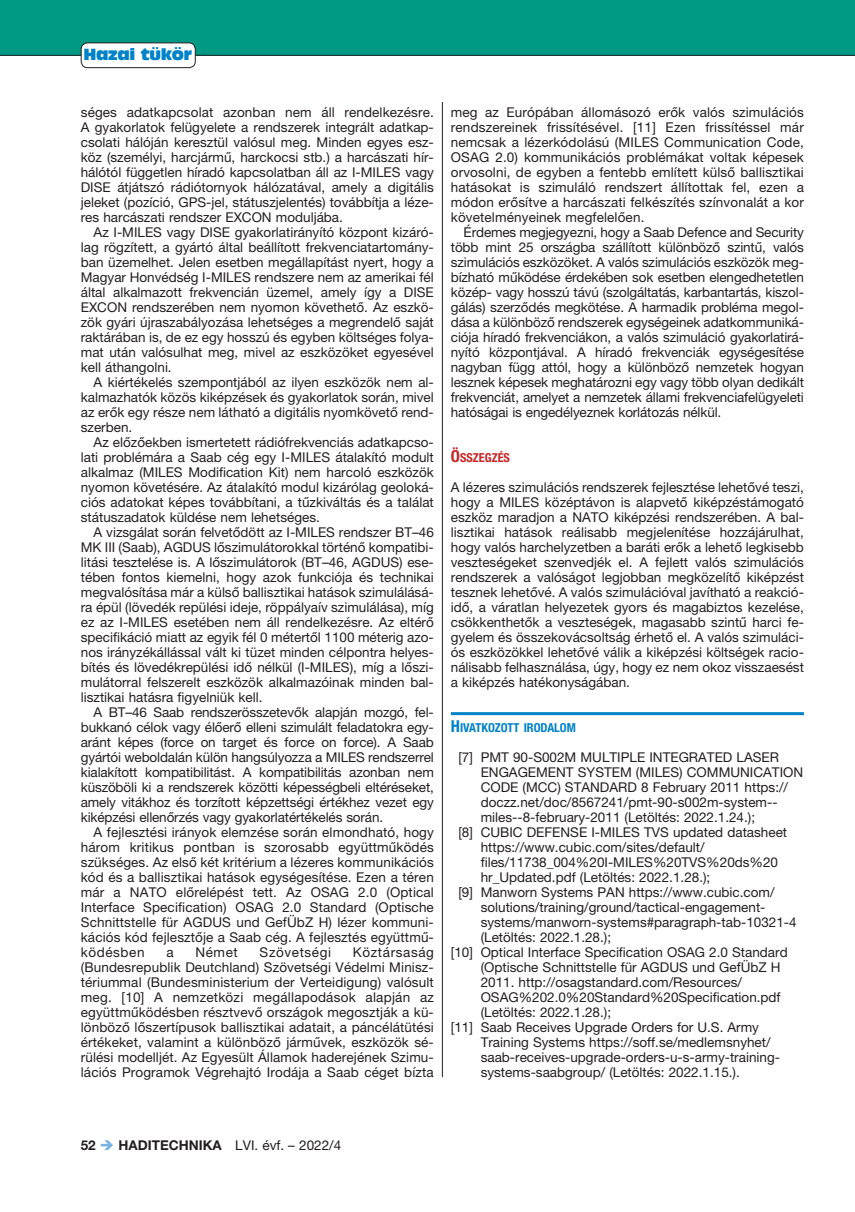
<style>
.page{position:relative;width:855px;height:1212px;background:#fff}
.page>*{position:absolute;margin:0;border:0;box-sizing:border-box;transform-origin:0 0}
.t1{font:15px "Antique Olive Compact";letter-spacing:-.02em;color:#0082c8}
.t2{font:13.5px/15px "Helvetica Neue LT Pro";color:#231f20;text-align:justify}
.t3{font:13.5px "Helvetica Neue LT Pro";letter-spacing:.045em;color:#231f20}
.t4{font:700 condensed 12.3px "Helvetica Neue LT Pro";color:#0082c8}
.t5{font:700 condensed 12.3px "Helvetica Neue LT Pro";color:#c62626}
.s1{font-size:16.5px}
.s2{font-weight:700}
.s3{color:#76b1df}
</style>
<div class="page">
<div style="left:0;top:0;width:855px;height:55px;background:#009a84"></div>
<hr style="left:0;top:55px;width:855px;height:1px;background:#231f20">
<div style="left:81px;top:43px;width:114px;height:25px;background:#fff;border-radius:6px"></div>
<div style="left:81px;top:43px;width:115px;height:25px;border:1px solid #231f20;border-radius:6px"></div>
<hr style="left:451px;top:712px;width:353px;height:3px;background:#0082c8">
<hr style="left:442px;top:102px;width:1px;height:975px;background:#231f20">
<p class="t1" style="left:83px;top:44px;width:110px">Hazai tükör</p>
<p class="t2" style="left:81px;top:105px;width:354px">séges adatkapcsolat azonban nem áll rendelkezésre.<br>A gyakorlatok felügyelete a rendszerek integrált adatkap&shy;csolati hálóján keresztül valósul meg. Minden egyes esz&shy;köz (személyi, harcjármű, harckocsi stb.) a harcászati hír&shy;hálótól független híradó kapcsolatban áll az I-MILES vagy DISE átjátszó rádiótornyok hálózatával, amely a digitális jeleket (pozíció, GPS-jel, státuszjelentés) továbbítja a léze&shy;res harcászati rendszer EXCON moduljába.</p>
<p class="t2" style="left:81px;top:225px;width:354px;text-indent:13px">Az I-MILES vagy DISE gyakorlatirányító központ kizáró&shy;lag rögzített, a gyártó által beállított frekvenciatartomány&shy;ban üzemelhet. Jelen esetben megállapítást nyert, hogy a Magyar Honvédség I-MILES rendszere nem az amerikai fél által alkalmazott frekvencián üzemel, amely így a DISE EXCON rendszerében nem nyomon követhető. Az eszkö&shy;zök gyári újraszabályozása lehetséges a megrendelő saját raktárában is, de ez egy hosszú és egyben költséges folya&shy;mat után valósulhat meg, mivel az eszközöket egyesével kell áthangolni.</p>
<p class="t2" style="left:81px;top:375px;width:354px;text-indent:13px">A kiértékelés szempontjából az ilyen eszközök nem al&shy;kalmazhatók közös kiképzések és gyakorlatok során, mivel az erők egy része nem látható a digitális nyomkövető rend&shy;szerben.</p>
<p class="t2" style="left:81px;top:435px;width:354px;text-indent:13px">Az előzőekben ismertetett rádiófrekvenciás adatkapcso&shy;lati problémára a Saab cég egy I-MILES átalakító modult alkalmaz (MILES Modification Kit) nem harcoló eszközök nyomon követésére. Az átalakító modul kizárólag geoloká&shy;ciós adatokat képes továbbítani, a tűzkiváltás és a találat státuszadatok küldése nem lehetséges.</p>
<p class="t2" style="left:81px;top:525px;width:354px;text-indent:13px">A vizsgálat során felvetődött az I-MILES rendszer BT–46<br>MK III (Saab), AGDUS lőszimulátorokkal történő kompatibi&shy;litási tesztelése is. A lőszimulátorok (BT–46, AGDUS) ese&shy;tében fontos kiemelni, hogy azok funkciója és technikai megvalósítása már a külső ballisztikai hatások szimulálásá&shy;ra épül (lövedék repülési ideje, röppályaív szimulálása), míg ez az I-MILES esetében nem áll rendelkezésre. Az eltérő specifikáció miatt az egyik fél 0 métertől 1100 méterig azo&shy;nos irányzékállással vált ki tüzet minden célpontra helyes&shy;bítés és lövedékrepülési idő nélkül (I-MILES), míg a lőszi&shy;mulátorral felszerelt eszközök alkalmazóinak minden bal&shy;lisztikai hatásra figyelniük kell.</p>
<p class="t2" style="left:81px;top:705px;width:354px;text-indent:13px">A BT–46 Saab rendszerösszetevők alapján mozgó, fel&shy;bukkanó célok vagy élőerő elleni szimulált feladatokra egy&shy;aránt képes (force on target és force on force). A Saab gyártói weboldalán külön hangsúlyozza a MILES rendszerrel kialakított kompatibilitást. A kompatibilitás azonban nem küszöböli ki a rendszerek közötti képességbeli eltéréseket, amely vitákhoz és torzított képzettségi értékhez vezet egy kiképzési ellenőrzés vagy gyakorlatértékelés során.</p>
<p class="t2" style="left:81px;top:824px;width:355px;text-indent:13px">A fejlesztési irányok elemzése során elmondható, hogy három kritikus pontban is szorosabb együttműködés szükséges. Az első két kritérium a lézeres kommunikációs kód és a ballisztikai hatások egységesítése. Ezen a téren már a NATO előrelépést tett. Az OSAG 2.0 (Optical Interface Specification) OSAG 2.0 Standard (Optische Schnittstelle für AGDUS und GefÜbZ H) lézer kommuni&shy;kációs kód fejlesztője a Saab cég. A fejlesztés együttmű&shy;ködésben</p>
<p class="t2" style="left:81px;top:944px;width:355px;text-indent:272px">Köztársaság (Bundesrepublik Deutchland) Szövetségi Védelmi Minisz&shy;tériummal (Bundesministerium der Verteidigung) valósult meg. [10] A nemzetközi megállapodások alapján az együttműködésben résztvevő országok megosztják a kü&shy;lönböző lőszertípusok ballisztikai adatait, a páncélátütési értékeket, valamint a különböző járművek, eszközök sé&shy;rülési modelljét. Az Egyesült Államok haderejének Szimu&shy;lációs Programok Végrehajtó Irodája a Saab céget bízta</p>
<p class="t2" style="left:166px;top:944px;width:9px">a</p>
<p class="t2" style="left:195px;top:944px;width:44px">Német</p>
<p class="t3" style="left:260px;top:944px;width:73px">Szövetségi</p>
<p class="t2" style="left:451px;top:105px;width:354px">meg az Európában állomásozó erők valós szimulációs rendszereinek frissítésével. [11] Ezen frissítéssel már nemcsak a lézerkódolású (MILES Communication Code, OSAG 2.0) kommunikációs problémákat voltak képesek orvosolni, de egyben a fentebb említett külső ballisztikai hatásokat is szimuláló rendszert állítottak fel, ezen a módon erősítve a harcászati felkészítés színvonalát a kor követelményeinek megfelelően.</p>
<p class="t2" style="left:451px;top:225px;width:355px;text-indent:13px">Érdemes megjegyezni, hogy a Saab Defence and Security több mint 25 országba szállított különböző szintű, valós szimulációs eszközöket. A valós szimulációs eszközök meg&shy;bízható működése érdekében sok esetben elengedhetetlen közép- vagy hosszú távú (szolgáltatás, karbantartás, kiszol&shy;gálás) szerződés megkötése. A harmadik probléma megol&shy;dása a különböző rendszerek egységeinek adatkommuniká&shy;ciója híradó frekvenciákon, a valós szimuláció gyakorlatirá&shy;nyító központjával. A híradó frekvenciák egységesítése nagyban függ attól, hogy a különböző nemzetek hogyan lesznek képesek meghatározni egy vagy több olyan dedikált frekvenciát, amelyet a nemzetek állami frekvenciafelügyeleti hatóságai is engedélyeznek korlátozás nélkül.</p>
<p class="t5" style="left:451px;top:450px;width:61px"><span class="s1">Ö</span>SSZEGZÉS</p>
<p class="t2" style="left:451px;top:480px;width:354px">A lézeres szimulációs rendszerek fejlesztése lehetővé teszi, hogy a MILES középtávon is alapvető kiképzéstámogató eszköz maradjon a NATO kiképzési rendszerében. A bal&shy;lisztikai hatások reálisabb megjelenítése hozzájárulhat, hogy valós harchelyzetben a baráti erők a lehető legkisebb veszteségeket szenvedjék el. A fejlett valós szimulációs rendszerek a valóságot legjobban megközelítő kiképzést tesznek lehetővé. A valós szimulációval javítható a reakció&shy;idő, a váratlan helyezetek gyors és magabiztos kezelése, csökkenthetők a veszteségek, magasabb szintű harci fe&shy;gyelem és összekovácsoltság érhető el. A valós szimuláci&shy;ós eszközökkel lehetővé válik a kiképzési költségek racio&shy;nálisabb felhasználása, úgy, hogy ez nem okoz visszaesést a kiképzés hatékonyságában.</p>
<p class="t4" style="left:451px;top:720px;width:127px"><span class="s1">H</span>IVATKOZOTT IRODALOM</p>
<p class="t2" style="left:458px;top:750px;width:322px">[7] PMT 90-S002M MULTIPLE INTEGRATED LASER</p>
<p class="t2" style="left:480px;top:765px;width:324px">ENGAGEMENT SYSTEM (MILES) COMMUNICATION</p>
<p class="t2" style="left:480px;top:780px;width:309px">CODE (MCC) STANDARD 8 February 2011 https://</p>
<p class="t2" style="left:480px;top:795px;width:298px">doczz.net/doc/8567241/pmt-90-s002m-system--</p>
<p class="t2" style="left:480px;top:810px;width:276px">miles--8-february-2011 (Letöltés: 2022.1.24.);</p>
<p class="t2" style="left:458px;top:825px;width:330px">[8] CUBIC DEFENSE I-MILES TVS updated datasheet</p>
<p class="t2" style="left:480px;top:840px;width:225px">https://www.cubic.com/sites/default/</p>
<p class="t2" style="left:480px;top:855px;width:299px">files/11738_004%20I-MILES%20TVS%20ds%20</p>
<p class="t2" style="left:480px;top:870px;width:231px">hr_Updated.pdf (Letöltés: 2022.1.28.);</p>
<p class="t2" style="left:458px;top:885px;width:318px">[9] Manworn Systems PAN https://www.cubic.com/</p>
<p class="t2" style="left:480px;top:900px;width:286px">solutions/training/ground/tactical-engagement-</p>
<p class="t2" style="left:480px;top:915px;width:317px">systems/manworn-systems#paragraph-tab-10321-4</p>
<p class="t2" style="left:480px;top:930px;width:132px">(Letöltés: 2022.1.28.);</p>
<p class="t2" style="left:451px;top:945px;width:338px">[10] Optical Interface Specification OSAG 2.0 Standard</p>
<p class="t2" style="left:480px;top:960px;width:301px">(Optische Schnittstelle für AGDUS und GefÜbZ H</p>
<p class="t2" style="left:480px;top:975px;width:263px">2011. http://osagstandard.com/Resources/</p>
<p class="t2" style="left:480px;top:990px;width:301px">OSAG%202.0%20Standard%20Specification.pdf</p>
<p class="t2" style="left:480px;top:1005px;width:132px">(Letöltés: 2022.1.28.);</p>
<p class="t2" style="left:451px;top:1020px;width:310px">[11] Saab Receives Upgrade Orders for U.S. Army</p>
<p class="t2" style="left:480px;top:1035px;width:291px">Training Systems https://soff.se/medlemsnyhet/</p>
<p class="t2" style="left:480px;top:1050px;width:301px">saab-receives-upgrade-orders-u-s-army-training-</p>
<p class="t2" style="left:480px;top:1065px;width:261px">systems-saabgroup/ (Letöltés: 2022.1.15.).</p>
<p class="t2" style="left:81px;top:1137px;width:262px"><span class="s2">52</span> <span class="s3">➔</span> <span class="s2">HADITECHNIKA</span> LVI. évf. – 2022/4</p>
</div>
